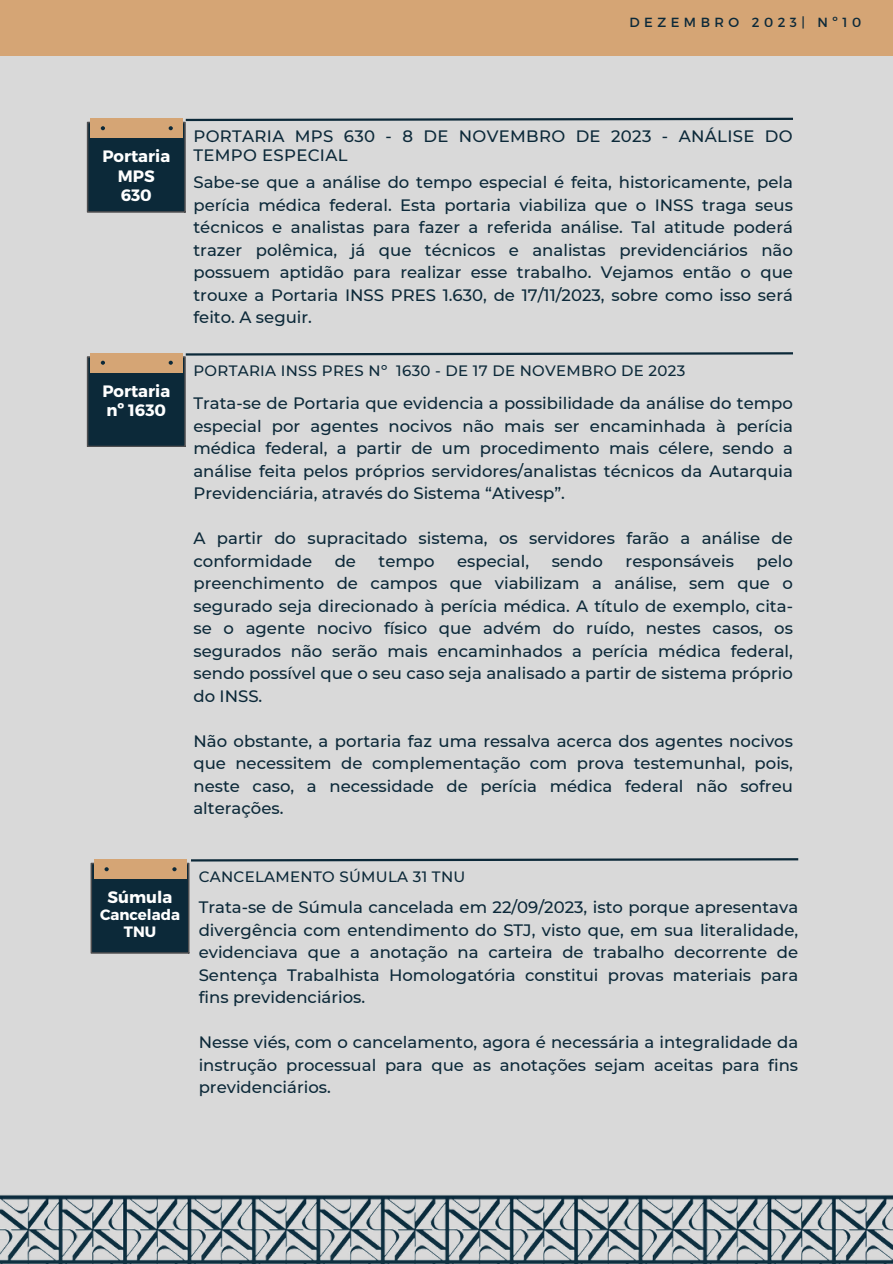
<style>
.page{position:relative;width:893px;height:1264px;background:#fff}
.page>*{position:absolute;margin:0;border:0;box-sizing:border-box;transform-origin:0 0}
.t1{font:500 16.5px/22.5px "Montserrat";color:#0c2939;text-align:justify}
.t2{font:500 16.5px "Montserrat";letter-spacing:.02em;color:#0c2939}
.t3{font:700 16.5px/19.2px "Montserrat";color:#fff}
.t4{font:500 15px "Montserrat";letter-spacing:.02em;color:#0c2939}
.t5{font:700 15px "Montserrat";color:#fff}
.t6{font:13.2px "Montserrat";letter-spacing:.34em;color:#0c2939}
</style>
<div class="page">
<div style="left:0;top:0;width:892px;height:1263px;background:#d9d9d9"></div>
<div style="left:0;top:0;width:892px;height:56px;background:#d5a575"></div>
<img style="left:0;top:1195px;width:892px;height:68px">
<svg style="left:87px;top:117px;width:706px;height:95px"></svg>
<svg style="left:87px;top:352px;width:706px;height:95px"></svg>
<svg style="left:91px;top:858px;width:708px;height:95px"></svg>
<p class="t6" style="left:629px;top:13px;width:233px">DEZEMBRO 2023| Nº10</p>
<p class="t2" style="left:193px;top:126px;width:600px">PORTARIA MPS 630 - 8 DE NOVEMBRO DE 2023 - ANÁLISE DO</p>
<p class="t3" style="left:102px;top:146px;width:69px">Portaria</p>
<p class="t2" style="left:193px;top:145px;width:156px">TEMPO ESPECIAL</p>
<p class="t3" style="left:118px;top:165px;width:38px">MPS</p>
<p class="t3" style="left:121px;top:184px;width:33px">630</p>
<p class="t1" style="left:193px;top:171px;width:601px">Sabe-se que a análise do tempo especial é feita, historicamente, pela perícia médica federal. Esta portaria viabiliza que o INSS traga seus técnicos e analistas para fazer a referida análise. Tal atitude poderá trazer polêmica, já que técnicos e analistas previdenciários não possuem aptidão para realizar esse trabalho. Vejamos então o que trouxe a Portaria INSS PRES 1.630, de 17/11/2023, sobre como isso será feito. A seguir.</p>
<p class="t4" style="left:193px;top:361px;width:493px">PORTARIA INSS PRES Nº 1630 - DE 17 DE NOVEMBRO DE 2023</p>
<p class="t3" style="left:102px;top:380px;width:69px">Portaria nº 1630</p>
<p class="t1" style="left:193px;top:392px;width:601px">Trata-se de Portaria que evidencia a possibilidade da análise do tempo especial por agentes nocivos não mais ser encaminhada à perícia médica federal, a partir de um procedimento mais célere, sendo a análise feita pelos próprios servidores/analistas técnicos da Autarquia Previdenciária, através do Sistema “Ativesp”.</p>
<p class="t1" style="left:193px;top:527px;width:601px">A partir do supracitado sistema, os servidores farão a análise de conformidade</p>
<p class="t1" style="left:334px;top:549px;width:23px">de</p>
<p class="t1" style="left:378px;top:549px;width:58px">tempo</p>
<p class="t1" style="left:457px;top:549px;width:73px">especial,</p>
<p class="t1" style="left:551px;top:549px;width:53px">sendo</p>
<p class="t1" style="left:625px;top:549px;width:110px">responsáveis</p>
<p class="t1" style="left:193px;top:549px;width:601px;text-indent:563px">pelo preenchimento de campos que viabilizam a análise, sem que o segurado seja direcionado à perícia médica. A título de exemplo, cita&shy;se o agente nocivo físico que advém do ruído, nestes casos, os segurados não serão mais encaminhados a perícia médica federal, sendo possível que o seu caso seja analisado a partir de sistema próprio do INSS.</p>
<p class="t1" style="left:193px;top:729px;width:601px">Não obstante, a portaria faz uma ressalva acerca dos agentes nocivos que necessitem de complementação com prova testemunhal, pois, neste caso, a necessidade de perícia médica federal não sofreu alterações.</p>
<p class="t3" style="left:108px;top:887px;width:66px">Súmula</p>
<p class="t5" style="left:100px;top:905px;width:82px">Cancelada</p>
<p class="t5" style="left:124px;top:922px;width:34px">TNU</p>
<p class="t4" style="left:199px;top:867px;width:268px">CANCELAMENTO SÚMULA 31 TNU</p>
<p class="t1" style="left:199px;top:896px;width:601px">Trata-se de Súmula cancelada em 22/09/2023, isto porque apresentava divergência com entendimento do STJ, visto que, em sua literalidade, evidenciava que a anotação na carteira de trabalho decorrente de Sentença Trabalhista Homologatória constitui provas materiais para fins previdenciários.</p>
<p class="t1" style="left:199px;top:1031px;width:601px">Nesse viés, com o cancelamento, agora é necessária a integralidade da instrução processual para que as anotações sejam aceitas para fins previdenciários.</p>
</div>
